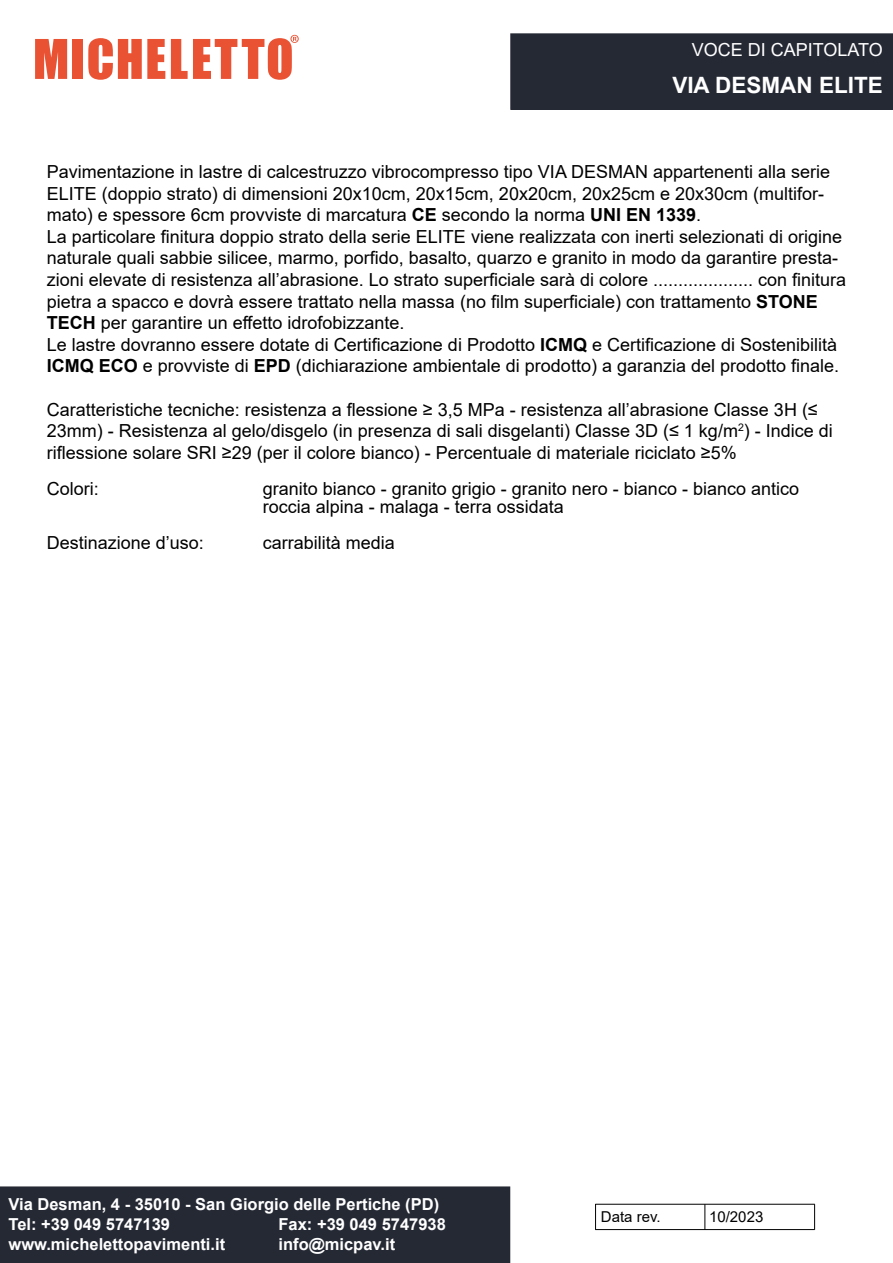
<style>
.page{position:relative;width:893px;height:1263px;background:#fff}
.page>*{position:absolute;margin:0;border:0;box-sizing:border-box;transform-origin:0 0}
.t1{font:700 22.5px "Arial";color:#fff}
.t2{font:18px/21.6px "Arial";color:#000}
.t3{font:18px "Arial";color:#fff}
.t4{font:700 16.5px/19.8px "Arial";color:#fff}
.t5{font:15px "Arial";color:#000}
.s1{font-weight:700}
</style>
<div class="page">
<svg style="left:88px;top:38px;width:77px;height:42px"></svg>
<div style="left:73px;top:39px;width:10px;height:40px;background:#ea5234"></div>
<svg style="left:35px;top:39px;width:32px;height:40px"></svg>
<svg style="left:171px;top:35px;width:128px;height:45px"></svg>
<div style="left:511px;top:34px;width:381px;height:75px;background:#252934"></div>
<div style="left:510px;top:33px;width:383px;height:77px;border:2px solid #252934"></div>
<div style="left:1px;top:1187px;width:508px;height:75px;background:#252934"></div>
<div style="left:0;top:1186px;width:510px;height:77px;border:2px solid #252934"></div>
<hr style="left:595px;top:1204px;width:220px;height:1px;background:#000">
<hr style="left:595px;top:1229px;width:220px;height:1px;background:#000">
<svg style="left:705px;top:1204px;width:1px;height:26px"></svg>
<svg style="left:814px;top:1204px;width:1px;height:26px"></svg>
<svg style="left:595px;top:1205px;width:1px;height:25px"></svg>
<p class="t3" style="left:692px;top:37px;width:193px">VOCE DI CAPITOLATO</p>
<p class="t1" style="left:672px;top:69px;width:212px">VIA DESMAN ELITE</p>
<p class="t2" style="left:47px;top:161px;width:801px">Pavimentazione in lastre di calcestruzzo vibrocompresso tipo VIA DESMAN appartenenti alla serie ELITE (doppio strato) di dimensioni 20x10cm, 20x15cm, 20x20cm, 20x25cm e 20x30cm (multifor&shy;mato) e spessore 6cm provviste di marcatura <span class="s1">CE</span> secondo la norma <span class="s1">UNI EN 1339</span>.<br>La particolare finitura doppio strato della serie ELITE viene realizzata con inerti selezionati di origine naturale quali sabbie silicee, marmo, porfido, basalto, quarzo e granito in modo da garantire presta&shy;zioni elevate di resistenza all’abrasione. Lo strato superficiale sarà di colore .................... con finitura pietra a spacco e dovrà essere trattato nella massa (no film superficiale) con trattamento <span class="s1">STONE TECH</span> per garantire un effetto idrofobizzante.<br>Le lastre dovranno essere dotate di Certificazione di Prodotto <span class="s1">ICMQ</span> e Certificazione di Sostenibilità <span class="s1">ICMQ ECO</span> e provviste di <span class="s1">EPD</span> (dichiarazione ambientale di prodotto) a garanzia del prodotto finale.</p>
<p class="t2" style="left:47px;top:398px;width:788px">Caratteristiche tecniche: resistenza a flessione ≥ 3,5 MPa - resistenza all’abrasione Classe 3H (≤<br>23mm) - Resistenza al gelo/disgelo (in presenza di sali disgelanti) Classe 3D (≤ 1 kg/m<sup>2</sup>) - Indice di riflessione solare SRI ≥29 (per il colore bianco) - Percentuale di materiale riciclato ≥5%</p>
<p class="t2" style="left:47px;top:477px;width:54px">Colori:</p>
<p class="t2" style="left:263px;top:479px;width:538px;line-height:18px">granito bianco - granito grigio - granito nero - bianco - bianco antico roccia alpina - malaga - terra ossidata</p>
<p class="t2" style="left:47px;top:531px;width:159px">Destinazione d’uso:</p>
<p class="t2" style="left:263px;top:531px;width:134px">carrabilità media</p>
<p class="t4" style="left:9px;top:1194px;width:432px">Via Desman, 4 - 35010 - San Giorgio delle Pertiche (PD)<br>Tel: +39 049 5747139</p>
<p class="t4" style="left:279px;top:1214px;width:169px">Fax: +39 049 5747938</p>
<p class="t4" style="left:9px;top:1234px;width:218px">www.michelettopavimenti.it</p>
<p class="t4" style="left:279px;top:1234px;width:118px">info@micpav.it</p>
<p class="t5" style="left:601px;top:1207px;width:61px">Data rev.</p>
<p class="t5" style="left:709px;top:1207px;width:56px">10/2023</p>
</div>
